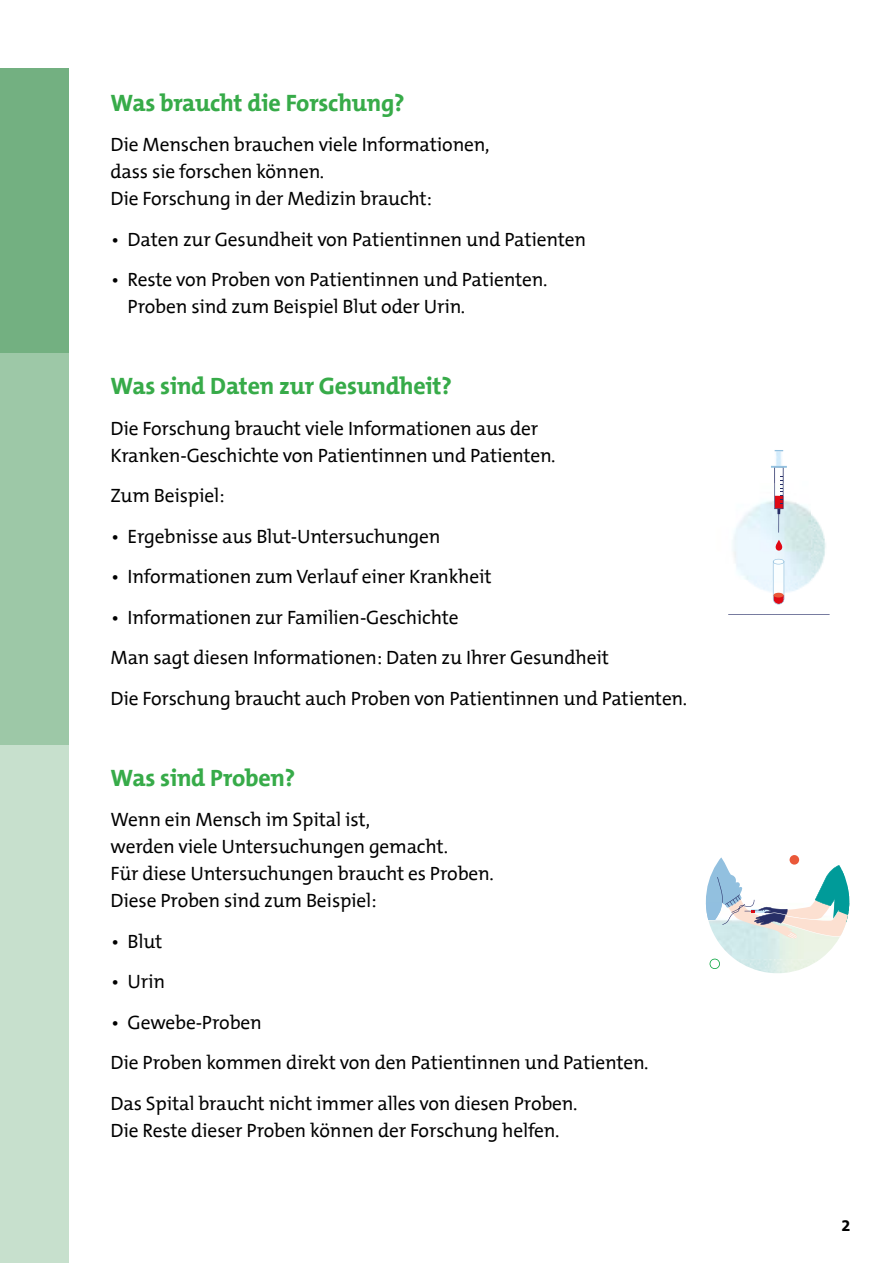
<style>
.page{position:relative;width:893px;height:1263px;background:#fff}
.page>*{position:absolute;margin:0;border:0;box-sizing:border-box;transform-origin:0 0}
.H2_Titel{font:700 24px "The Mix Office LF";letter-spacing:-.01em;color:#37ab49}
.P_Fliesstext{font:19.5px/27px "The Mix Office LF";letter-spacing:-.01em;color:#000}
.P_Fliesstext_Bullet{font:19.5px/27px "The Mix Office LF";letter-spacing:-.01em;color:#000}
.t1{font:700 16.5px "The Mix Office LF";color:#000}
</style>
<div class="page">
<img style="left:733px;top:501px;width:93px;height:104px">
<svg style="left:775px;top:540px;width:7px;height:11px"></svg>
<img style="left:771px;top:450px;width:15px;height:16px">
<svg style="left:771px;top:466px;width:16px;height:67px"></svg>
<svg style="left:773px;top:559px;width:11px;height:45px"></svg>
<hr style="left:728px;top:614px;width:102px;height:1px;background:#272e67">
<img style="left:713px;top:939px;width:125px;height:20px">
<img style="left:735px;top:959px;width:47px;height:14px">
<svg style="left:706px;top:855px;width:143px;height:84px"></svg>
<svg style="left:710px;top:959px;width:10px;height:10px"></svg>
<div style="left:790px;top:855px;width:9px;height:10px;background:#ea5839;border-radius:50%"></div>
<div style="left:0;top:68px;width:68px;height:286px;background:#73b081"></div>
<div style="left:0;top:354px;width:68px;height:391px;background:#9dc8a7"></div>
<div style="left:0;top:745px;width:68px;height:518px;background:#c7e0cd"></div>
<h2 class="H2_Titel" style="left:111px;top:89px;width:295px">Was braucht die Forschung?</h2>
<p class="P_Fliesstext" style="left:111px;top:132px;width:380px">Die Menschen brauchen viele Informationen, dass sie forschen können.<br>Die Forschung in der Medizin braucht:</p>
<p class="P_Fliesstext_Bullet" style="left:111px;top:226px;width:477px">• Daten zur Gesundheit von Patientinnen und Patienten</p>
<p class="P_Fliesstext_Bullet" style="left:128px;top:267px;width:421px;text-indent:-17px">• Reste von Proben von Patientinnen und Patienten.<br>Proben sind zum Beispiel Blut oder Urin.</p>
<h2 class="H2_Titel" style="left:111px;top:372px;width:343px">Was sind Daten zur Gesundheit?</h2>
<p class="P_Fliesstext" style="left:111px;top:415px;width:446px">Die Forschung braucht viele Informationen aus der<br>Kranken-Geschichte von Patientinnen und Patienten.</p>
<p class="P_Fliesstext" style="left:111px;top:483px;width:116px">Zum Beispiel:</p>
<p class="P_Fliesstext_Bullet" style="left:111px;top:523px;width:331px">• Ergebnisse aus Blut-Untersuchungen</p>
<p class="P_Fliesstext_Bullet" style="left:111px;top:564px;width:383px">• Informationen zum Verlauf einer Krankheit</p>
<p class="P_Fliesstext_Bullet" style="left:111px;top:604px;width:350px">• Informationen zur Familien-Geschichte</p>
<p class="P_Fliesstext" style="left:111px;top:645px;width:500px">Man sagt diesen Informationen: Daten zu Ihrer Gesundheit</p>
<p class="P_Fliesstext" style="left:111px;top:685px;width:578px">Die Forschung braucht auch Proben von Patientinnen und Patienten.</p>
<h2 class="H2_Titel" style="left:111px;top:764px;width:186px">Was sind Proben?</h2>
<p class="P_Fliesstext" style="left:111px;top:807px;width:385px">Wenn ein Mensch im Spital ist,<br>werden viele Untersuchungen gemacht.<br>Für diese Untersuchungen braucht es Proben.<br>Diese Proben sind zum Beispiel:</p>
<p class="P_Fliesstext_Bullet" style="left:111px;top:928px;width:53px">• Blut</p>
<p class="P_Fliesstext_Bullet" style="left:111px;top:969px;width:56px">• Urin</p>
<p class="P_Fliesstext_Bullet" style="left:111px;top:1009px;width:153px">• Gewebe-Proben</p>
<p class="P_Fliesstext" style="left:111px;top:1050px;width:540px">Die Proben kommen direkt von den Patientinnen und Patienten.</p>
<p class="P_Fliesstext" style="left:111px;top:1090px;width:468px">Das Spital braucht nicht immer alles von diesen Proben.<br>Die Reste dieser Proben können der Forschung helfen.</p>
<p class="t1" style="left:841px;top:1216px;width:11px">2</p>
</div>
